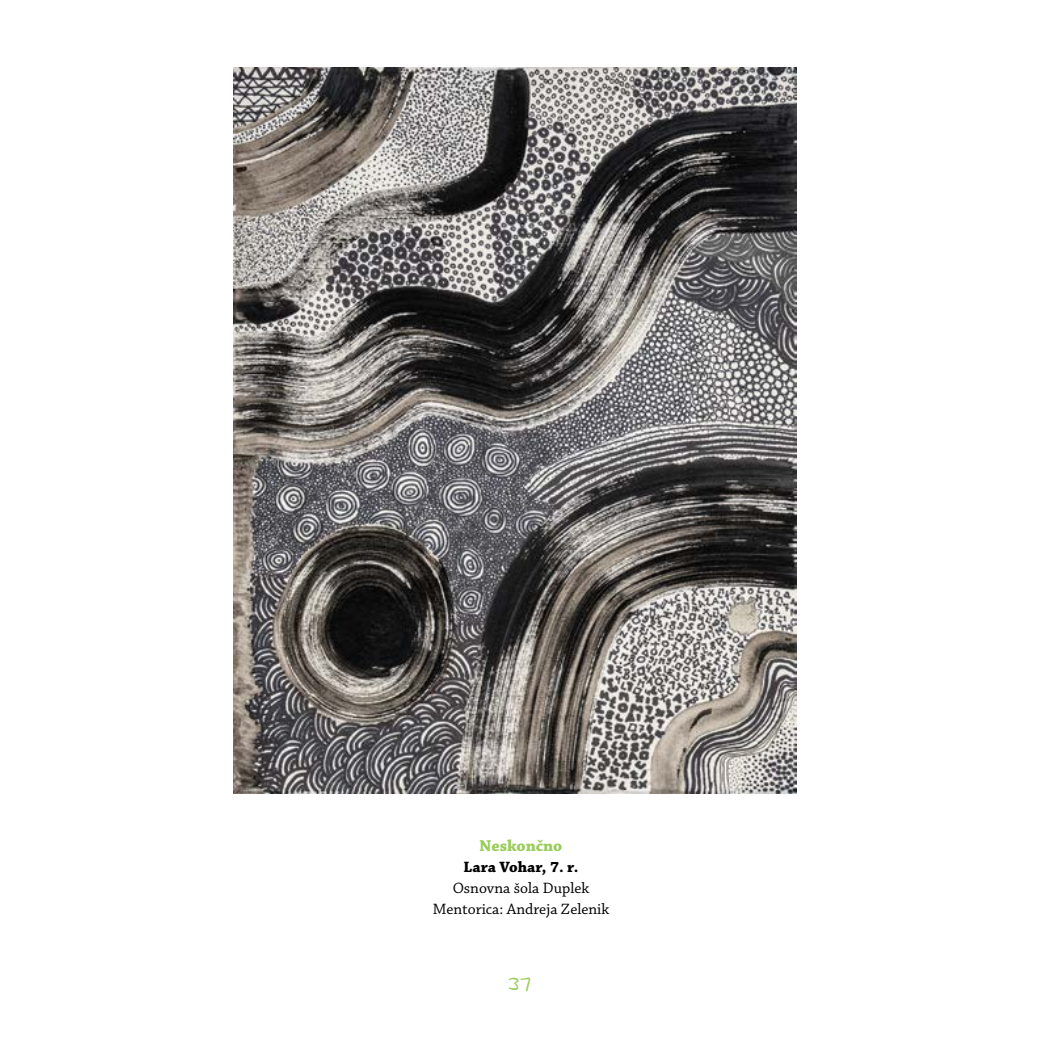
<style>
.page{position:relative;width:1042px;height:1042px;background:#fff}
.page>*{position:absolute;margin:0;border:0;box-sizing:border-box;transform-origin:0 0}
.t1{font:17.5px "Dear Teacher";color:#9acc5b}
.t2{font:700 16.62px "Chaparral Pro";color:#9acc5b}
.t3{font:15.75px/21px "Chaparral Pro";color:#000;text-align:center}
.t4{font:700 15.75px "Chaparral Pro";color:#000}
</style>
<div class="page">
<img style="left:233px;top:67px;width:564px;height:727px">
<p class="t2" style="left:479px;top:835px;width:84px">Neskončno</p>
<p class="t4" style="left:463px;top:857px;width:116px">Lara Vohar, 7. r.</p>
<p class="t3" style="left:433px;top:878px;width:178px">Osnovna šola Duplek<br>Mentorica: Andreja Zelenik</p>
<p class="t1" style="left:509px;top:977px;width:25px">37</p>
</div>
